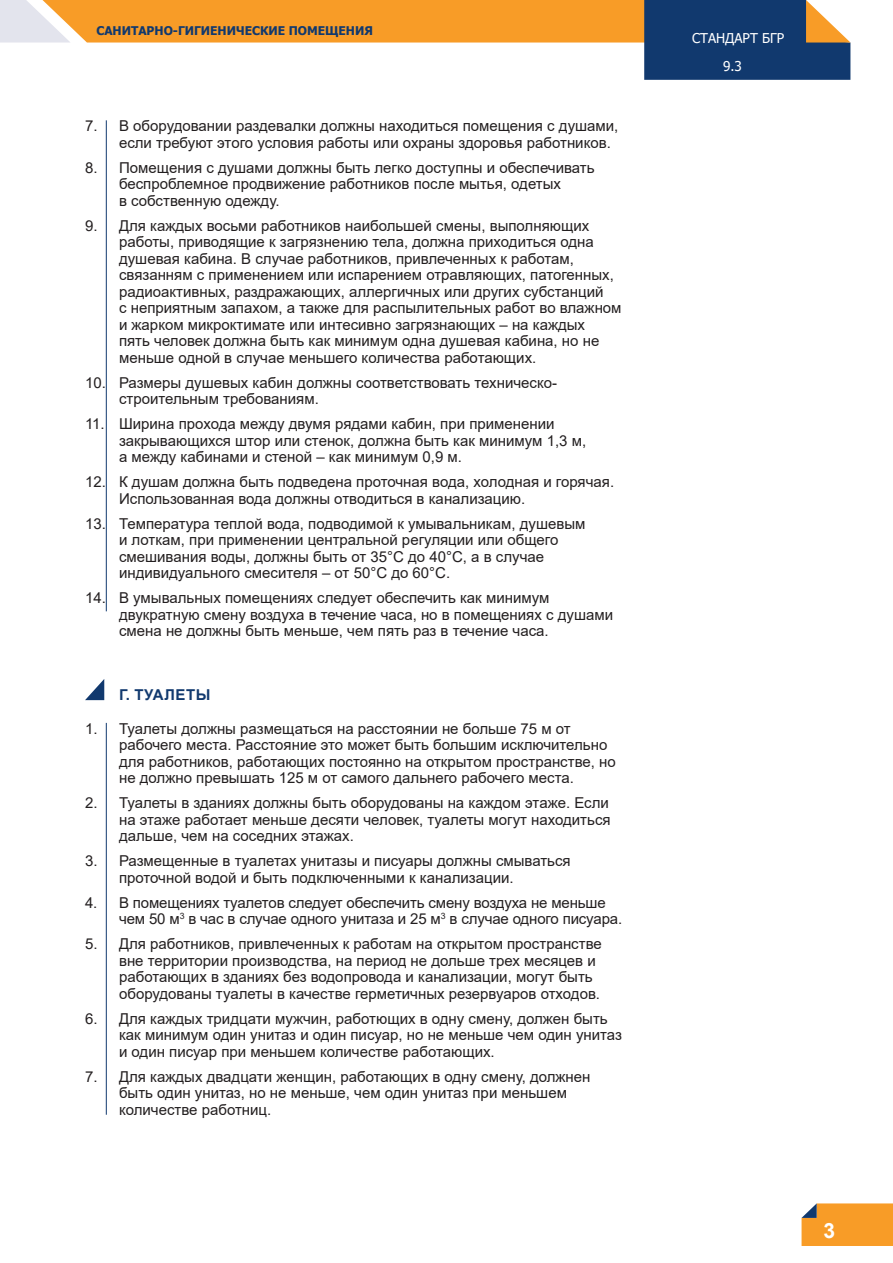
<style>
.page{position:relative;width:893px;height:1263px;background:#fff}
.page>*{position:absolute;margin:0;border:0;box-sizing:border-box;transform-origin:0 0}
.tekst{font:700 21px "Arial";color:#fff}
.Tekst_numerowany{font:15px/16.5px "Arial";color:#231f20}
.Tytulik{font:700 15px "Arial";letter-spacing:.035em;color:#11396e}
.t1{font:13.5px "Tahoma";color:#fff}
.t2{font:700 12px "Tahoma";color:#11396e}
</style>
<div class="page">
<svg style="left:801px;top:1203px;width:92px;height:43px;background:#f19d32"></svg>
<svg style="left:0;top:0;width:850px;height:80px"></svg>
<hr style="left:106px;top:120px;width:1px;height:491px;background:#11396e">
<hr style="left:106px;top:723px;width:1px;height:392px;background:#11396e">
<svg style="left:85px;top:679px;width:19px;height:21px"></svg>
<p class="t2" style="left:96px;top:23px;width:278px">САНИТАРНО-ГИГИЕНИЧЕСКИЕ ПОМЕЩЕНИЯ</p>
<p class="Tekst_numerowany" style="left:119px;top:118px;width:501px;text-indent:-34px">7. В оборудовании раздевалки должны находиться помещения с душами, если требуют этого условия работы или охраны здоровья работников.</p>
<p class="Tekst_numerowany" style="left:119px;top:159px;width:477px;text-indent:-34px">8. Помещения с душами должны быть легко доступны и обеспечивать беспроблемное продвижение работников после мытья, одетых<br>в собственную одежду.</p>
<p class="Tekst_numerowany" style="left:119px;top:217px;width:504px;text-indent:-34px">9. Для каждых восьми работников наибольшей смены, выполняющих работы, приводящие к загрязнению тела, должна приходиться одна душевая кабина. В случае работников, привлеченных к работам, связанням с применением или испарением отравляющих, патогенных, радиоактивных, раздражающих, аллергичных или других субстанций<br>с неприятным запахом, а также для распылительных работ во влажном и жарком микроктимате или интесивно загрязнающих – на каждых<br>пять человек должна быть как минимум одна душевая кабина, но не меньше одной в случае меньшего количества работающих.</p>
<p class="Tekst_numerowany" style="left:119px;top:374px;width:440px;text-indent:-34px">10. Размеры душевых кабин должны соответствовать техническо&shy;строительным требованиям.</p>
<p class="Tekst_numerowany" style="left:119px;top:416px;width:469px;text-indent:-34px">11. Ширина прохода между двумя рядами кабин, при применении закрывающихся штор или стенок, должна быть как минимум 1,3 м, а между кабинами и стеной – как минимум 0,9 м.</p>
<p class="Tekst_numerowany" style="left:119px;top:474px;width:497px;text-indent:-34px">12. К душам должна быть подведена проточная вода, холодная и горячая.<br>Использованная вода должны отводиться в канализацию.</p>
<p class="Tekst_numerowany" style="left:119px;top:515px;width:468px;text-indent:-34px">13. Температура теплой вода, подводимой к умывальникам, душевым и лоткам, при применении центральной регуляции или общего смешивания воды, должны быть от 35°С до 40°С, а в случае индивидуального смесителя – от 50°C до 60°C.</p>
<p class="Tekst_numerowany" style="left:119px;top:590px;width:495px;text-indent:-34px">14. В умывальных помещениях следует обеспечить как минимум двукратную смену воздуха в течение часа, но в помещениях с душами смена не должны быть меньше, чем пять раз в течение часа.</p>
<p class="Tytulik" style="left:119px;top:684px;width:93px">Г. ТУАЛЕТЫ</p>
<p class="Tekst_numerowany" style="left:119px;top:720px;width:498px;text-indent:-34px">1. Туалеты должны размещаться на расстоянии не больше 75 м от рабочего места. Расстояние это может быть большим исключительно для работников, работающих постоянно на открытом пространстве, но не должно превышать 125 м от самого дальнего рабочего места.</p>
<p class="Tekst_numerowany" style="left:119px;top:794px;width:493px;text-align:justify;text-indent:-34px">2. Туалеты в зданиях должны быть оборудованы на каждом этаже. Если на этаже работает меньше десяти человек, туалеты могут находиться дальше, чем на соседних этажах.</p>
<p class="Tekst_numerowany" style="left:119px;top:852px;width:453px;text-indent:-34px">3. Размещенные в туалетах унитазы и писуары должны смываться проточной водой и быть подключенными к канализации.</p>
<p class="Tekst_numerowany" style="left:119px;top:894px;width:505px;text-indent:-34px">4. В помещениях туалетов следует обеспечить смену воздуха не меньше чем 50 м<sup>3</sup> в час в случае одного унитаза и 25 м<sup>3</sup> в случае одного писуара.</p>
<p class="Tekst_numerowany" style="left:119px;top:935px;width:484px;text-indent:-34px">5. Для работников, привлеченных к работам на открытом пространстве вне территории производства, на период не дольше трех месяцев и работающих в зданиях без водопровода и канализации, могут быть оборудованы туалеты в качестве герметичных резервуаров отходов.</p>
<p class="Tekst_numerowany" style="left:119px;top:1010px;width:504px;text-indent:-34px">6. Для каждых тридцати мужчин, работющих в одну смену, должен быть как минимум один унитаз и один писуар, но не меньше чем один унитаз и один писуар при меньшем количестве работающих.</p>
<p class="Tekst_numerowany" style="left:119px;top:1068px;width:473px;text-indent:-34px">7. Для каждых двадцати женщин, работающих в одну смену, должнен быть один унитаз, но не меньше, чем один унитаз при меньшем количестве работниц.</p>
<p class="t1" style="left:692px;top:29px;width:94px">СТАНДАРТ БГР</p>
<p class="t1" style="left:723px;top:57px;width:20px">9.3</p>
<p class="tekst" style="left:823px;top:1216px;width:13px">3</p>
</div>
